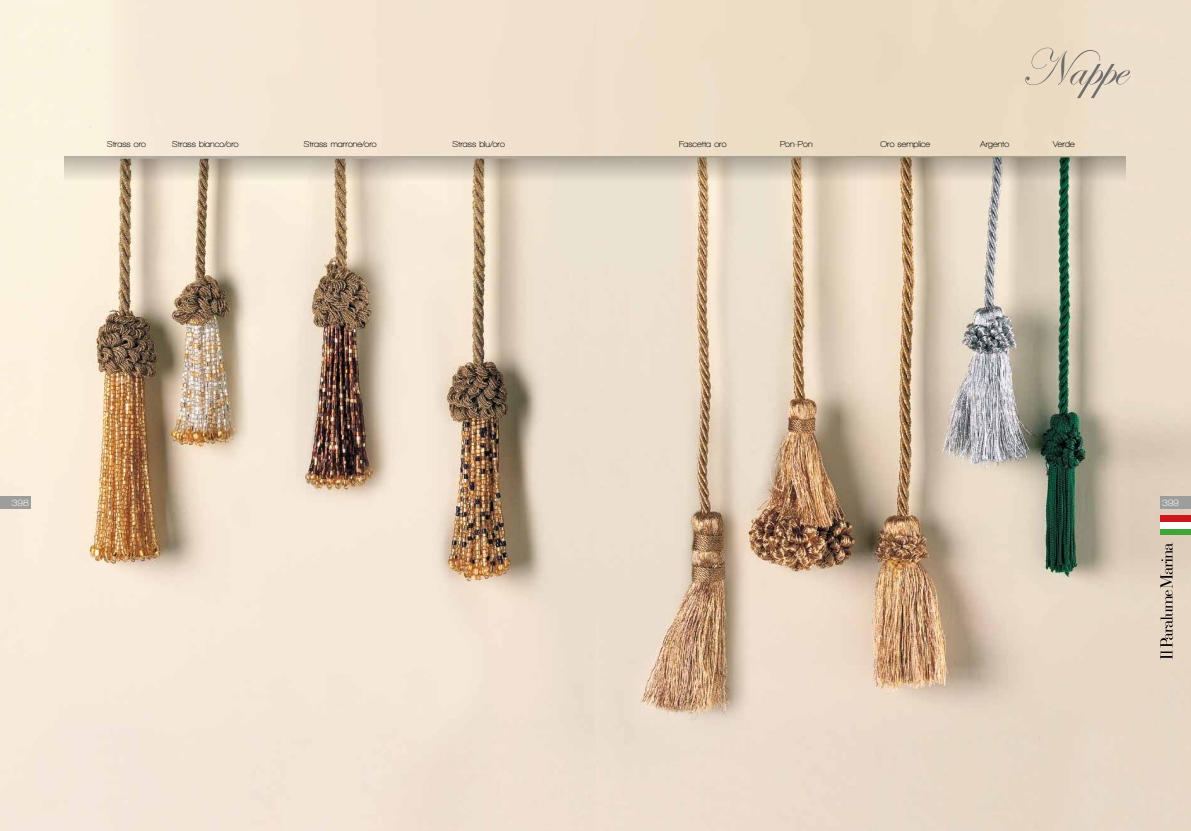
<style>
.page{position:relative;width:1191px;height:831px;background:#fff}
.page>*{position:absolute;margin:0;border:0;box-sizing:border-box;transform-origin:0 0}
.t1{font:52.5px "Edwardian Script ITC";color:#706f6f}
.t2{font:700 9.62px "Walkway";color:#fff}
.t3{font:700 8.75px "Walkway";letter-spacing:-.005em;color:#000}
</style>
<div class="page">
<img style="left:0;top:0;width:1191px;height:831px">
<svg style="left:65px;top:156px;width:1061px;height:25px;background:#c5b9a7"></svg>
<svg style="left:1160px;top:543px;width:12px;height:116px"></svg>
<div style="left:1160px;top:515px;width:31px;height:7px;background:#cd171a"></div>
<div style="left:1160px;top:528px;width:31px;height:7px;background:#3fa535"></div>
<div style="left:1160px;top:522px;width:31px;height:6px;background:#fff"></div>
<div style="left:1160px;top:496px;width:31px;height:12px;background:#9d9d9c"></div>
<div style="left:0;top:496px;width:31px;height:12px;background:#9d9d9c"></div>
<h1 class="t1" style="left:1020px;top:39px;width:107px">Nappe</h1>
<p class="t3" style="left:107px;top:139px;width:40px">Strass oro</p>
<p class="t3" style="left:172px;top:139px;width:68px">Strass bianco/oro</p>
<p class="t3" style="left:304px;top:139px;width:74px">Strass marrone/oro</p>
<p class="t3" style="left:452px;top:139px;width:54px">Strass blu/oro</p>
<p class="t3" style="left:679px;top:139px;width:49px">Fascetta oro</p>
<p class="t3" style="left:780px;top:139px;width:34px">Pon-Pon</p>
<p class="t3" style="left:880px;top:139px;width:51px">Oro semplice</p>
<p class="t3" style="left:980px;top:139px;width:31px">Argento</p>
<p class="t3" style="left:1052px;top:139px;width:23px">Verde</p>
<p class="t2" style="left:12px;top:497px;width:19px">398</p>
<p class="t2" style="left:1162px;top:497px;width:18px">399</p>
</div>
